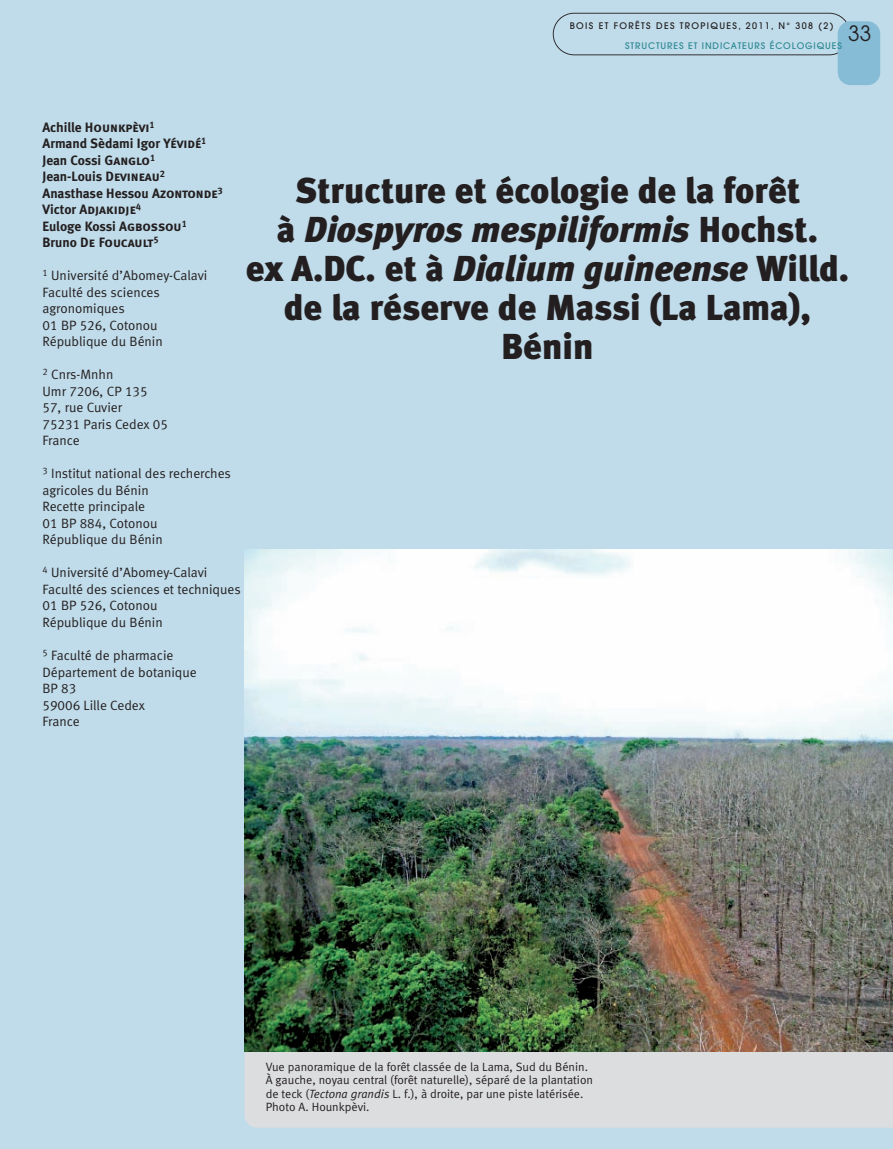
<style>
.page{position:relative;width:893px;height:1149px;background:#fff}
.page>*{position:absolute;margin:0;border:0;box-sizing:border-box;transform-origin:0 0}
.t1{font:36px/39px "Meta Black LF";color:#231f20;text-align:center}
.t2{font:21px "Avant Garde";color:#231f20}
.t3{font:13.5px/16.5px "Meta Normal LF";color:#231f20}
.t4{font:13.5px/16.5px "Meta Bold LF";letter-spacing:-.005em;color:#231f20}
.t5{font:13.5px "Meta Bold LF Caps";color:#231f20}
.t6{font:12px/13.5px "Meta Normal LF";color:#231f20}
.t7{font:500 9px "Avant Garde";letter-spacing:.15em;color:#231f20}
.t8{font:500 9px "Avant Garde";letter-spacing:.1em;color:#2c8993}
.s1{font-family:"Meta Bold LF"}
.s2{font-family:"Meta Bold LF Caps"}
.s3{font-style:italic}
</style>
<div class="page">
<div style="left:0;top:0;width:893px;height:1148px;background:#c0dbe9"></div>
<div style="left:244px;top:1051px;width:649px;height:76px;background:#dcdddf"></div>
<img style="left:244px;top:549px;width:649px;height:502px">
<svg style="left:553px;top:13px;width:294px;height:42px"></svg>
<div style="left:838px;top:21px;width:42px;height:64px;background:#86bcd6;border-radius:13px"></div>
<p class="t7" style="left:570px;top:23px;width:265px">BOIS ET FORÊTS DES TROPIQUES, 2011, N° 308 (2)</p>
<h2 class="t2" style="left:848px;top:26px;width:25px">33</h2>
<p class="t8" style="left:625px;top:42px;width:218px">STRUCTURES ET INDICATEURS ÉCOLOGIQUES</p>
<p class="t5" style="left:43px;top:122px;width:114px"><span class="s1">Achille</span> Hounkpèvi<sup>1</sup></p>
<p class="t4" style="left:43px;top:136px;width:182px">Armand Sèdami Igor <span class="s2">Yévidé</span><sup>1<br></sup>Jean Cossi <span class="s2">Ganglo</span><sup>1<br></sup>Jean-Louis <span class="s2">Devineau</span><sup>2<br></sup>Anasthase Hessou <span class="s2">Azontonde</span><sup>3</sup></p>
<p class="t5" style="left:43px;top:205px;width:100px"><span class="s1">Victor</span> Adjakidje<sup>4</sup></p>
<p class="t4" style="left:43px;top:219px;width:146px">Euloge Kossi <span class="s2">Agbossou</span><sup>1</sup></p>
<p class="t5" style="left:43px;top:238px;width:118px"><span class="s1">Bruno</span> De Foucault<sup>5</sup></p>
<p class="t3" style="left:43px;top:268px;width:166px"><sup>1</sup> Université d’Abomey-Calavi<br>Faculté des sciences agronomiques<br>01 BP 526, Cotonou<br>République du Bénin</p>
<p class="t3" style="left:43px;top:367px;width:127px"><sup>2</sup> Cnrs-Mnhn<br>Umr 7206, CP 135<br>57, rue Cuvier<br>75231 Paris Cedex 05<br>France</p>
<p class="t3" style="left:43px;top:466px;width:190px"><sup>3</sup> Institut national des recherches agricoles du Bénin<br>Recette principale<br>01 BP 884, Cotonou<br>République du Bénin</p>
<p class="t3" style="left:43px;top:565px;width:200px"><sup>4</sup> Université d’Abomey-Calavi<br>Faculté des sciences et techniques<br>01 BP 526, Cotonou<br>République du Bénin</p>
<p class="t3" style="left:43px;top:648px;width:156px"><sup>5</sup> Faculté de pharmacie<br>Département de botanique<br>BP 83<br>59006 Lille Cedex<br>France</p>
<h1 class="t1" style="left:246px;top:175px;width:605px">Structure et écologie de la forêt<br>à <span class="s3">Diospyros mespiliformis</span> Hochst.<br>ex A.DC. et à <span class="s3">Dialium guineense</span> Willd. de la réserve de Massi (La Lama),<br>Bénin</h1>
<p class="t6" style="left:266px;top:1060px;width:329px">Vue panoramique de la forêt classée de la Lama, Sud du Bénin.<br>À gauche, noyau central (forêt naturelle), séparé de la plantation de teck (<span class="s3">Tectona grandis</span> L. f.), à droite, par une piste latérisée.<br>Photo A. Hounkpèvi.</p>
</div>
